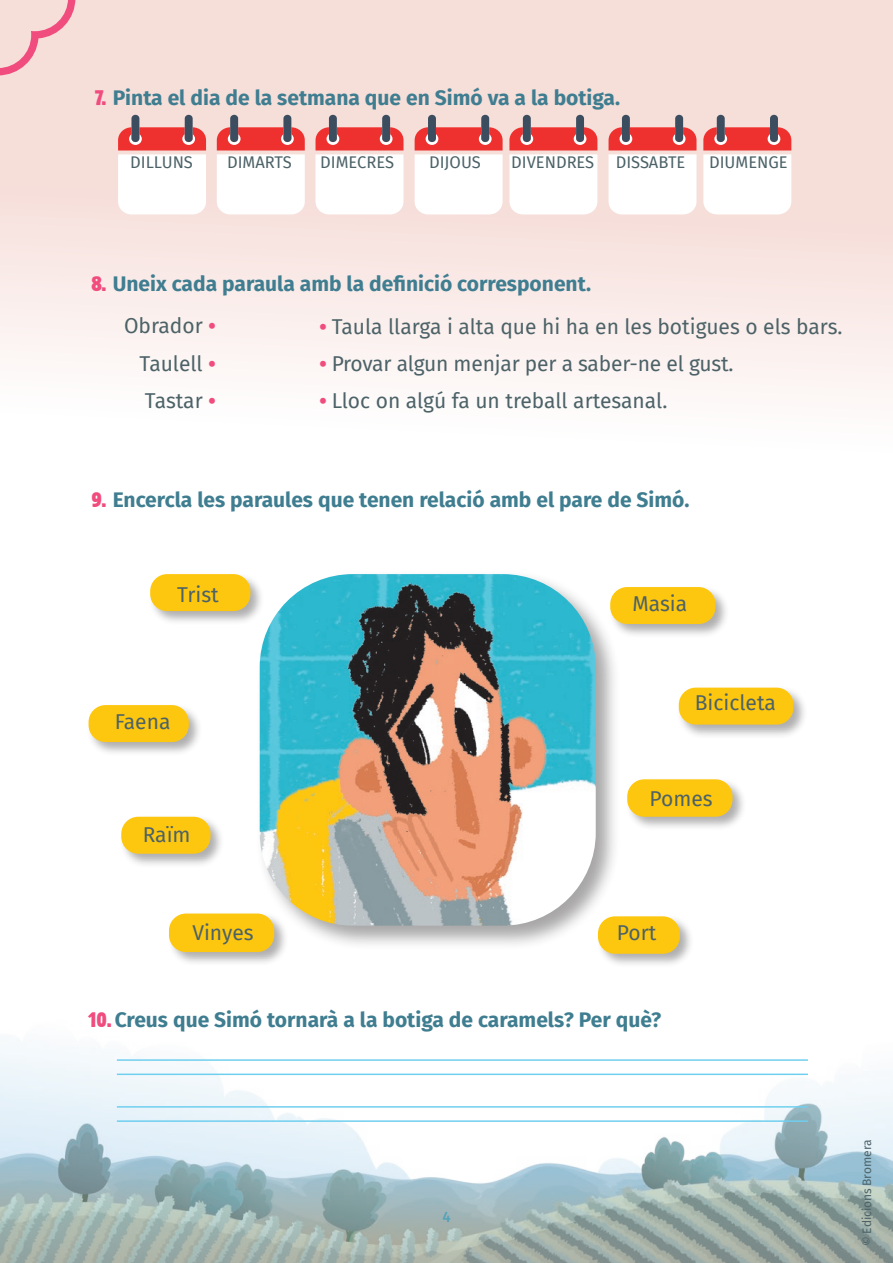
<style>
.page{position:relative;width:893px;height:1263px;background:#fff}
.page>*{position:absolute;margin:0;border:0;box-sizing:border-box;transform-origin:0 0}
.t1{font:700 21px/42.6px "Fira Sans";color:#3f7d90}
.t2{font:21px/37.5px "Fira Sans";color:#4c6267}
.t3{font:16.5px "Fira Sans";color:#4c6267}
.t4{font:500 15px "Fira Sans";color:#55a2ba}
.t5{font:12px "Fira Sans";letter-spacing:-.005em;color:#4c6267}
.s1{font-family:"Block Berthold";font-weight:400;font-stretch:condensed;color:#f04c7e}
.s2{font-weight:400;color:#4c6267}
.s3{color:#f04c7e}
.s4{font-weight:700;color:#f04c7e}
</style>
<div class="page">
<div style="left:0;top:0;width:893px;height:497px;background:linear-gradient(to bottom,#f4d5cf,#fff)"></div>
<svg style="left:118px;top:115px;width:88px;height:99px"></svg>
<svg style="left:217px;top:115px;width:88px;height:99px"></svg>
<svg style="left:316px;top:115px;width:87px;height:99px"></svg>
<svg style="left:415px;top:115px;width:88px;height:99px"></svg>
<svg style="left:509px;top:115px;width:88px;height:99px"></svg>
<svg style="left:608px;top:115px;width:88px;height:99px"></svg>
<svg style="left:703px;top:115px;width:88px;height:99px"></svg>
<div style="left:148px;top:572px;width:117px;height:53px;background:#231f20;opacity:.36"></div>
<div style="left:150px;top:574px;width:100px;height:37px;background:#fec70f;border-radius:17px"></div>
<div style="left:86px;top:703px;width:117px;height:53px;background:#231f20;opacity:.36"></div>
<div style="left:89px;top:705px;width:100px;height:37px;background:#fec70f;border-radius:17px"></div>
<div style="left:119px;top:814px;width:106px;height:54px;background:#231f20;opacity:.36"></div>
<div style="left:121px;top:817px;width:90px;height:37px;background:#fec70f;border-radius:17px"></div>
<div style="left:677px;top:685px;width:131px;height:54px;background:#231f20;opacity:.36"></div>
<div style="left:679px;top:688px;width:114px;height:37px;background:#fec70f;border-radius:17px"></div>
<div style="left:625px;top:777px;width:121px;height:54px;background:#231f20;opacity:.36"></div>
<div style="left:627px;top:779px;width:105px;height:38px;background:#fec70f;border-radius:17px"></div>
<div style="left:596px;top:914px;width:98px;height:54px;background:#231f20;opacity:.36"></div>
<div style="left:598px;top:916px;width:82px;height:38px;background:#fec70f;border-radius:17px"></div>
<div style="left:167px;top:911px;width:121px;height:55px;background:#231f20;opacity:.36"></div>
<div style="left:169px;top:913px;width:105px;height:39px;background:#fec70f;border-radius:17px"></div>
<div style="left:608px;top:585px;width:121px;height:53px;background:#231f20;opacity:.36"></div>
<div style="left:610px;top:587px;width:105px;height:37px;background:#fec70f;border-radius:17px"></div>
<img style="left:0;top:950px;width:893px;height:313px">
<div style="left:256px;top:570px;width:364px;height:380px;background:#231f20;opacity:.4"></div>
<img style="left:260px;top:574px;width:336px;height:352px">
<svg style="left:0;top:0;width:75px;height:75px;background:#f5c8cb"></svg>
<hr style="left:117px;top:1059px;width:691px;height:2px;background:#6fcfef">
<hr style="left:117px;top:1073px;width:691px;height:2px;background:#6fcfef">
<hr style="left:117px;top:1106px;width:691px;height:1px;background:#6fcfef">
<hr style="left:117px;top:1120px;width:691px;height:2px;background:#6fcfef">
<p class="t1" style="left:95px;top:75px;width:527px"><span class="s1">7.</span> Pinta el dia de la setmana que en Simó va a la botiga.</p>
<p class="t3" style="left:130px;top:149px;width:64px">DILLUNS</p>
<p class="t3" style="left:227px;top:149px;width:66px">DIMARTS</p>
<p class="t3" style="left:320px;top:149px;width:75px">DIMECRES</p>
<p class="t3" style="left:429px;top:149px;width:53px">DIJOUS</p>
<p class="t3" style="left:511px;top:149px;width:85px">DIVENDRES</p>
<p class="t3" style="left:616px;top:149px;width:71px">DISSABTE</p>
<p class="t3" style="left:709px;top:149px;width:80px">DIUMENGE</p>
<p class="t1" style="left:124px;top:260px;width:468px;text-indent:-33px"><span class="s1">8.</span> Uneix cada paraula amb la definició corresponent.<br><span class="s2">Obrador</span> <span class="s3">•</span></p>
<p class="t2" style="left:140px;top:344px;width:78px">Taulell <span class="s4">•<br></span>Tastar <span class="s4">•</span></p>
<p class="t2" style="left:319px;top:307px;width:525px"><span class="s4">•</span> Taula llarga i alta que hi ha en les botigues o els bars.</p>
<p class="t2" style="left:319px;top:344px;width:416px"><span class="s4">•</span> Provar algun menjar per a saber-ne el gust.</p>
<p class="t2" style="left:319px;top:381px;width:349px"><span class="s4">•</span> Lloc on algú fa un treball artesanal.</p>
<p class="t1" style="left:91px;top:476px;width:599px"><span class="s1">9.</span> Encercla les paraules que tenen relació amb el pare de Simó.</p>
<p class="t2" style="left:177px;top:575px;width:43px">Trist</p>
<p class="t2" style="left:115px;top:703px;width:57px">Faena</p>
<p class="t2" style="left:143px;top:815px;width:49px">Raïm</p>
<p class="t2" style="left:192px;top:914px;width:63px">Vinyes</p>
<p class="t2" style="left:632px;top:584px;width:56px">Masia</p>
<p class="t2" style="left:695px;top:684px;width:83px">Bicicleta</p>
<p class="t2" style="left:650px;top:779px;width:65px">Pomes</p>
<p class="t2" style="left:617px;top:914px;width:41px">Port</p>
<p class="t1" style="left:87px;top:997px;width:576px"><span class="s1">10.</span> Creus que Simó tornarà a la botiga de caramels? Per què?</p>
<p class="t4" style="left:442px;top:1204px;width:10px">4</p>
<p class="t5" style="left:858px;top:1246px;width:108px;rotate:-90deg">© Edicions Bromera</p>
</div>
